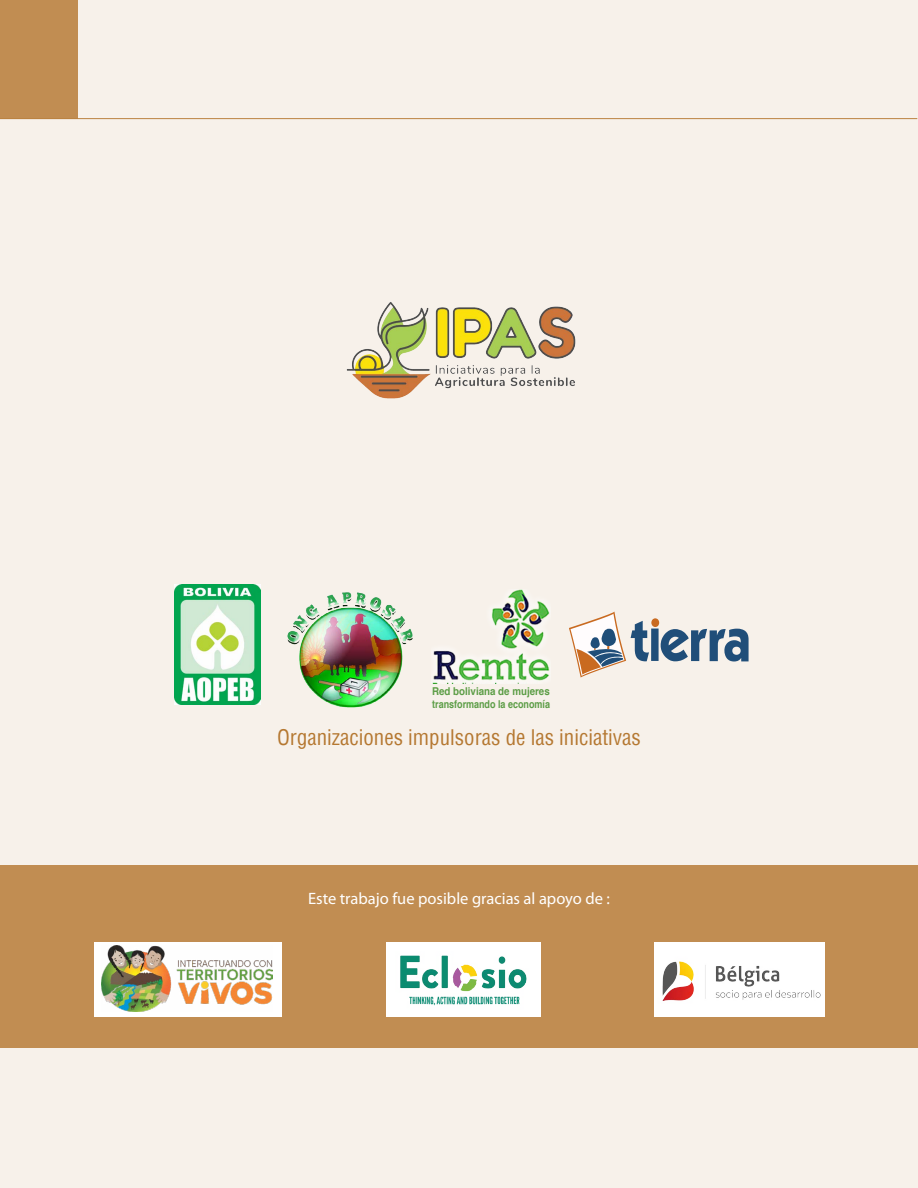
<style>
.page{position:relative;width:918px;height:1188px;background:#f7f1ea}
.page>*{position:absolute;margin:0;border:0;box-sizing:border-box;transform-origin:0 0}
.t1{font:condensed 21px "Helvetica";color:#b57831}
.t2{font:16.5px "Myriad Pro";color:#fff}
.t3{font:700 10.8px/13px "Helvetica";color:#5c9d46;scale:.9 1}
</style>
<div class="page">
<div style="left:0;top:0;width:78px;height:118px;background:#c18d52"></div>
<hr style="left:0;top:118px;width:917px;height:1px;background:#bb8240">
<div style="left:0;top:866px;width:917px;height:182px;background:#c18d52"></div>
<svg style="left:569px;top:612px;width:180px;height:66px"></svg>
<img style="left:174px;top:585px;width:86px;height:120px">
<img style="left:346px;top:302px;width:230px;height:97px">
<div style="left:94px;top:942px;width:188px;height:74px;background:#fff"></div>
<img style="left:102px;top:946px;width:170px;height:65px">
<img style="left:387px;top:942px;width:154px;height:74px">
<img style="left:654px;top:942px;width:171px;height:74px">
<img style="left:433px;top:590px;width:117px;height:93px">
<img style="left:287px;top:592px;width:126px;height:116px">
<p class="t3" style="left:432px;top:684px;width:133px">Red boliviana de mujeres transformando la economía</p>
<h1 class="t1" style="left:277px;top:724px;width:365px">Organizaciones impulsoras de las iniciativas</h1>
<h2 class="t2" style="left:308px;top:890px;width:303px">Este trabajo fue posible gracias al apoyo de :</h2>
</div>
